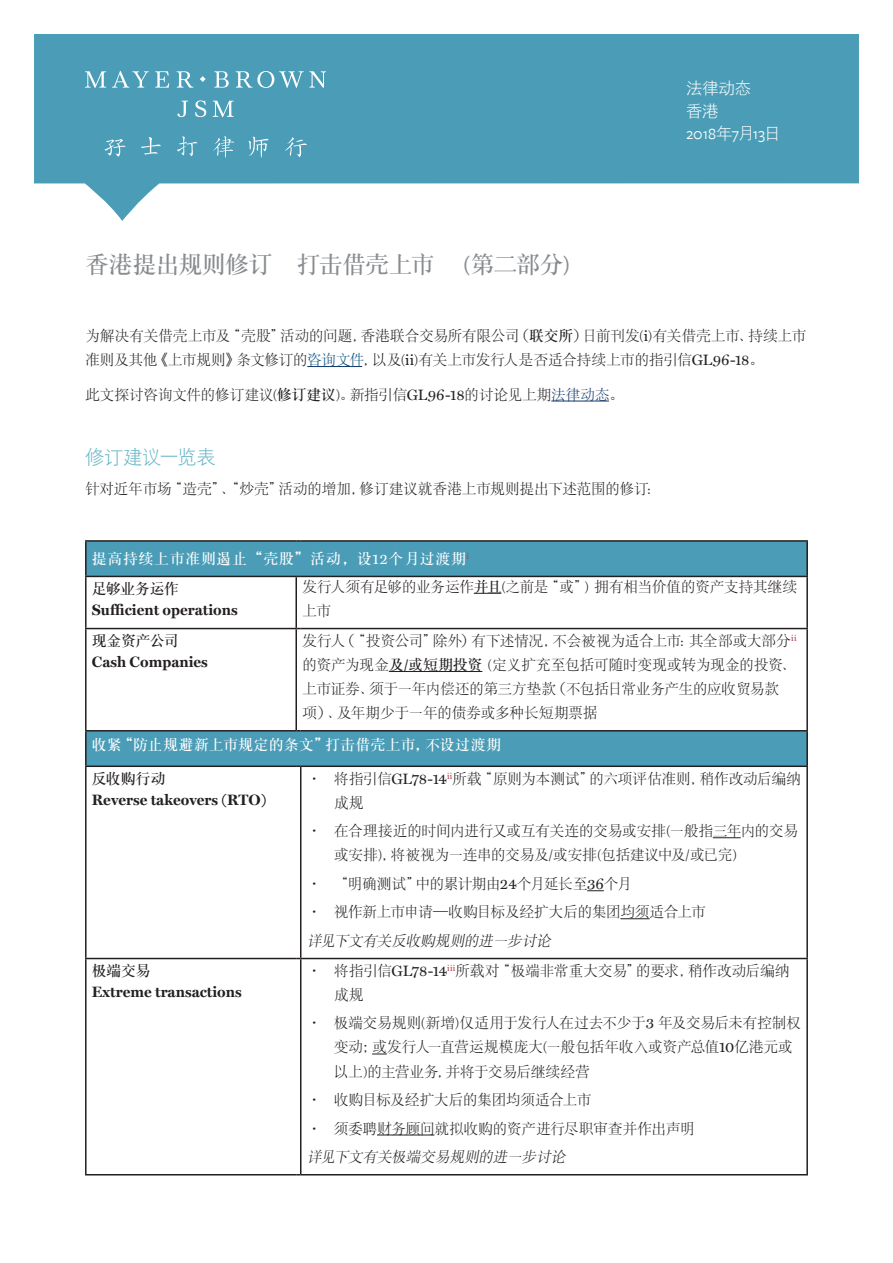
<style>
.page{position:relative;width:893px;height:1263px;background:#fff}
.page>*{position:absolute;margin:0;border:0;box-sizing:border-box;transform-origin:0 0}
.Head{font:24px "DFP Song W7";letter-spacing:-.025em;color:#888c8f}
.SC_-_Subhead_L1{font:19.5px "DFP Hei W3";letter-spacing:-.025em;color:#67b5c7}
.t1{font:16.5px "Freight Sans";letter-spacing:-.005em;color:#fff}
.t2{font:16.5px/22.5px "DFP Hei W3";letter-spacing:-.015em;color:#fff}
.SC_-_Body_copy_itali{font:15px/24px "DFP Song W3";letter-spacing:-.04em;color:#231f20}
.SC_-_Body_Copy{font:15px/24px "DFP Song W3";letter-spacing:-.035em;color:#231f20}
.SC_-_Body_copy_itali-2{font:700 15px/21px "Miller Text";color:#231f20}
.SC_-_Body_Copy-2{font:italic 15px "DFP Song W3";color:#231f20}
.Subhead_L2{font:15px "DFP Song W7";letter-spacing:.01em;color:#fff}
.Subhead_L2-2{font:15px "DFP Song W7";letter-spacing:.035em;color:#fff}
.SC_-_Body_copy_itali-3{font:15px "DFP Song W3";letter-spacing:-.06em;color:#231f20}
.s1{font-family:"DFP Hei W3"}
.s2{font-family:"DFP Song W7"}
.s3{font-family:"Miller Text"}
.s4{color:#014e7d}
.s5{color:#11386d}
.s6{font-family:"DFP Song W7";font-weight:400}
</style>
<div class="page">
<svg style="left:34px;top:34px;width:825px;height:187px;fill:#4b9db7"></svg>
<svg style="left:104px;top:136px;width:203px;height:22px;background:#5da6be"></svg>
<svg style="left:85px;top:71px;width:241px;height:17px;background:#72b2c6"></svg>
<svg style="left:177px;top:101px;width:11px;height:16px"></svg>
<svg style="left:195px;top:100px;width:11px;height:17px"></svg>
<svg style="left:213px;top:101px;width:21px;height:16px"></svg>
<hr style="left:307px;top:366px;width:55px;height:1px;background:#11386d">
<hr style="left:551px;top:401px;width:58px;height:1px;background:#11386d">
<div style="left:86px;top:541px;width:721px;height:35px;background:#4b9db7"></div>
<div style="left:86px;top:731px;width:721px;height:35px;background:#4b9db7"></div>
<hr style="left:85px;top:540px;width:211px;height:2px;background:#231f20">
<hr style="left:85px;top:542px;width:2px;height:34px;background:#231f20">
<hr style="left:301px;top:540px;width:507px;height:2px;background:#231f20">
<hr style="left:806px;top:542px;width:2px;height:34px;background:#231f20">
<hr style="left:85px;top:576px;width:211px;height:1px;background:#231f20">
<hr style="left:85px;top:577px;width:2px;height:51px;background:#231f20">
<hr style="left:295px;top:577px;width:2px;height:51px;background:#231f20">
<hr style="left:806px;top:577px;width:2px;height:51px;background:#231f20">
<hr style="left:85px;top:628px;width:211px;height:1px;background:#231f20">
<hr style="left:85px;top:629px;width:2px;height:101px;background:#231f20">
<hr style="left:295px;top:629px;width:2px;height:101px;background:#231f20">
<hr style="left:301px;top:628px;width:507px;height:1px;background:#231f20">
<hr style="left:806px;top:629px;width:2px;height:101px;background:#231f20">
<hr style="left:301px;top:576px;width:507px;height:1px;background:#231f20">
<hr style="left:85px;top:730px;width:211px;height:1px;background:#231f20">
<hr style="left:85px;top:731px;width:2px;height:34px;background:#231f20">
<hr style="left:301px;top:730px;width:507px;height:1px;background:#231f20">
<hr style="left:806px;top:731px;width:2px;height:34px;background:#231f20">
<hr style="left:85px;top:765px;width:211px;height:2px;background:#231f20">
<hr style="left:85px;top:767px;width:2px;height:191px;background:#231f20">
<hr style="left:301px;top:765px;width:507px;height:2px;background:#231f20">
<hr style="left:300px;top:767px;width:1px;height:191px;background:#231f20">
<hr style="left:806px;top:767px;width:2px;height:191px;background:#231f20">
<hr style="left:85px;top:958px;width:211px;height:1px;background:#231f20">
<hr style="left:85px;top:959px;width:2px;height:215px;background:#231f20">
<hr style="left:301px;top:958px;width:507px;height:1px;background:#231f20">
<hr style="left:300px;top:959px;width:1px;height:215px;background:#231f20">
<hr style="left:806px;top:959px;width:2px;height:215px;background:#231f20">
<hr style="left:85px;top:1174px;width:211px;height:1px;background:#231f20">
<hr style="left:301px;top:1174px;width:507px;height:1px;background:#231f20">
<svg style="left:474px;top:593px;width:27px;height:1px"></svg>
<hr style="left:389px;top:671px;width:93px;height:1px;background:#231f20">
<svg style="left:713px;top:837px;width:28px;height:1px"></svg>
<svg style="left:587px;top:890px;width:17px;height:1px"></svg>
<hr style="left:620px;top:918px;width:30px;height:1px;background:#231f20">
<svg style="left:372px;top:1053px;width:15px;height:1px"></svg>
<hr style="left:377px;top:1134px;width:57px;height:1px;background:#231f20">
<p class="Head" style="left:85px;top:251px;width:486px">香港提出规则修订 打击借壳上市 (第二部分)</p>
<p class="t2" style="left:686px;top:77px;width:67px">法律动态香港</p>
<p class="t1" style="left:686px;top:125px;width:96px">2018<span class="s1">年</span>7<span class="s1">月</span>13<span class="s1">日</span></p>
<p class="SC_-_Body_Copy" style="left:85px;top:323px;width:723px">为解决有关借壳上市及“壳股”活动的问题，香港联合交易所有限公司（<span class="s2">联交所</span>）日前刊发(<span class="s3">i</span>)有关借壳上市、持续上市准则及其他《上市规则》条文修订的<span class="s4">咨询文件</span>，以及(<span class="s3">ii</span>)有关上市发行人是否适合持续上市的指引信<span class="s3">GL96-18</span>。</p>
<p class="SC_-_Body_Copy" style="left:85px;top:382px;width:540px">此文探讨咨询文件的修订建议(<span class="s2">修订建议</span>)。新指引信<span class="s3">GL96-18</span>的讨论见上期<span class="s5">法律动态</span>。</p>
<p class="SC_-_Subhead_L1" style="left:85px;top:447px;width:133px">修订建议一览表</p>
<p class="SC_-_Body_Copy" style="left:85px;top:476px;width:567px">针对近年市场“造壳”、“炒壳”活动的增加，修订建议就香港上市规则提出下述范围的修订:</p>
<p class="Subhead_L2-2" style="left:92px;top:551px;width:379px">提高持续上市准则遏止“壳股”活动，设<span class="s3">12</span>个月过渡期<sup>i</sup></p>
<p class="SC_-_Body_copy_itali-2" style="left:92px;top:578px;width:147px"><span class="s6">足够业务运作<br></span>Sufficient operations</p>
<p class="SC_-_Body_copy_itali" style="left:302px;top:574px;width:497px">发行人须有足够的业务运作<span class="s2">并且</span>(之前是“或”) 拥有相当价值的资产支持其继续上市</p>
<p class="SC_-_Body_copy_itali-2" style="left:92px;top:630px;width:118px"><span class="s6">现金资产公司<br></span>Cash Companies</p>
<p class="SC_-_Body_copy_itali" style="left:302px;top:628px;width:496px">发行人（“投资公司”除外）有下述情况，不会被视为适合上市: 其全部或大部分<sup>ii</sup>的资产为现金<span class="s2">及/或短期投资</span> (定义扩充至包括可随时变现或转为现金的投资、上市证券、须于一年内偿还的第三方垫款（不包括日常业务产生的应收贸易款项）、及年期少于一年的债券或多种长短期票据</p>
<p class="Subhead_L2" style="left:92px;top:736px;width:411px">收紧“防止规避新上市规定的条文”打击借壳上市，不设过渡期</p>
<p class="SC_-_Body_copy_itali-2" style="left:92px;top:768px;width:176px"><span class="s6">反收购行动<br></span>Reverse takeovers (RTO)</p>
<p class="SC_-_Body_copy_itali" style="left:334px;top:766px;width:469px;text-indent:-27px">・ 将指引信<span class="s3">GL78-14</span><sup>ii</sup>所载“原则为本测试”的六项评估准则，稍作改动后编纳成规</p>
<p class="SC_-_Body_copy_itali" style="left:334px;top:819px;width:466px;text-indent:-27px">・ 在合理接近的时间内进行又或互有关连的交易或安排(一般指三年内的交易或安排)，将被视为一连串的交易及/或安排(包括建议中及/或已完)</p>
<p class="SC_-_Body_copy_itali-3" style="left:307px;top:875px;width:327px">・ “明确测试”中的累计期由<span class="s3">24</span>个月延长至<span class="s3">36</span>个月</p>
<p class="SC_-_Body_copy_itali" style="left:307px;top:900px;width:401px">・ 视作新上市申请—收购目标及经扩大后的集团均须适合上市</p>
<p class="SC_-_Body_Copy-2" style="left:307px;top:932px;width:249px">详见下文有关反收购规则的进一步讨论</p>
<p class="SC_-_Body_copy_itali-2" style="left:92px;top:960px;width:151px"><span class="s6">极端交易<br></span>Extreme transactions</p>
<p class="SC_-_Body_copy_itali" style="left:334px;top:958px;width:458px;text-indent:-27px">・ 将指引信<span class="s3">GL78-14</span><sup>iii</sup>所载对“极端非常重大交易”的要求，稍作改动后编纳成规</p>
<p class="SC_-_Body_copy_itali" style="left:334px;top:1011px;width:469px;text-indent:-27px">・ 极端交易规则(新增)仅适用于发行人在过去不少于<span class="s3">3</span> 年及交易后未有控制权变动；或发行人一直营运规模庞大(一般包括年收入或资产总值<span class="s3">10</span>亿港元或以上)的主营业务，并将于交易后继续经营</p>
<p class="SC_-_Body_copy_itali" style="left:307px;top:1087px;width:286px">・ 收购目标及经扩大后的集团均须适合上市</p>
<p class="SC_-_Body_copy_itali" style="left:307px;top:1116px;width:390px">・ 须委聘财务顾问就拟收购的资产进行尽职审查并作出声明</p>
<p class="SC_-_Body_Copy-2" style="left:307px;top:1148px;width:263px">详见下文有关极端交易规则的进一步讨论</p>
</div>
